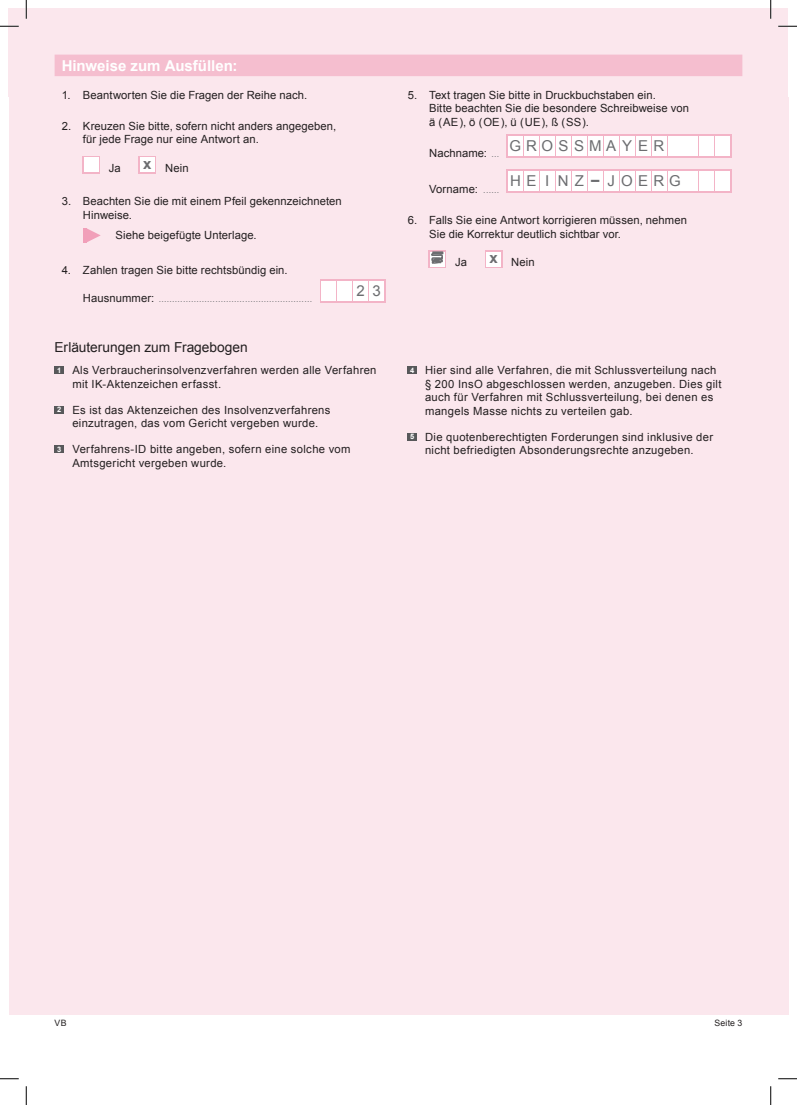
<style>
.page{position:relative;width:797px;height:1105px;background:#fff}
.page>*{position:absolute;margin:0;border:0;box-sizing:border-box;transform-origin:0 0}
.t1{font:15px "Arial";color:#6c6d70}
.t2{font:700 15px "Arial";color:#fff}
.t3{font:13.75px "Arial";color:#231f20}
.t4{font:11.25px/13.5px "Arial";letter-spacing:.025em;color:#231f20}
.t5{font:11.25px/13.5px "Arial";letter-spacing:.005em;color:#231f20}
.t6{font:8.75px "Arial";color:#6c6d70}
.t7{font:8.75px "Arial";letter-spacing:.015em;color:#231f20}
.t8{font:700 7.5px "Arial";color:#fff}
.s1{font-size:11.25px;color:#231f20}
.s2{font-weight:700}
</style>
<div class="page">
<div style="left:9px;top:97px;width:779px;height:918px;background:#fbe7ed"></div>
<div style="left:9px;top:9px;width:779px;height:88px;background:#fbe7ed"></div>
<div style="left:55px;top:55px;width:687px;height:21px;background:#f5becf"></div>
<svg style="left:82px;top:156px;width:18px;height:18px"></svg>
<div style="left:84px;top:158px;width:14px;height:14px;background:#fff"></div>
<svg style="left:139px;top:156px;width:17px;height:18px"></svg>
<div style="left:140px;top:158px;width:14px;height:14px;background:#fff"></div>
<svg style="left:87px;top:228px;width:14px;height:14px"></svg>
<hr style="left:83px;top:228px;width:4px;height:14px;background:#f19fb9">
<svg style="left:320px;top:279px;width:65px;height:23px"></svg>
<div style="left:322px;top:281px;width:14px;height:19px;background:#fff"></div>
<div style="left:338px;top:281px;width:14px;height:19px;background:#fff"></div>
<div style="left:354px;top:281px;width:14px;height:19px;background:#fff"></div>
<div style="left:369px;top:281px;width:15px;height:19px;background:#fff"></div>
<svg style="left:506px;top:134px;width:225px;height:23px"></svg>
<div style="left:508px;top:136px;width:14px;height:20px;background:#fff"></div>
<div style="left:524px;top:136px;width:14px;height:20px;background:#fff"></div>
<div style="left:540px;top:136px;width:14px;height:20px;background:#fff"></div>
<div style="left:556px;top:136px;width:14px;height:20px;background:#fff"></div>
<div style="left:572px;top:136px;width:14px;height:20px;background:#fff"></div>
<div style="left:588px;top:136px;width:14px;height:20px;background:#fff"></div>
<div style="left:604px;top:136px;width:14px;height:20px;background:#fff"></div>
<div style="left:620px;top:136px;width:14px;height:20px;background:#fff"></div>
<div style="left:636px;top:136px;width:14px;height:20px;background:#fff"></div>
<div style="left:652px;top:136px;width:14px;height:20px;background:#fff"></div>
<div style="left:668px;top:136px;width:14px;height:20px;background:#fff"></div>
<div style="left:684px;top:136px;width:14px;height:20px;background:#fff"></div>
<div style="left:699px;top:136px;width:15px;height:20px;background:#fff"></div>
<div style="left:715px;top:136px;width:15px;height:20px;background:#fff"></div>
<svg style="left:506px;top:170px;width:225px;height:23px"></svg>
<div style="left:508px;top:172px;width:14px;height:19px;background:#fff"></div>
<div style="left:524px;top:172px;width:14px;height:19px;background:#fff"></div>
<div style="left:540px;top:172px;width:14px;height:19px;background:#fff"></div>
<div style="left:556px;top:172px;width:14px;height:19px;background:#fff"></div>
<div style="left:572px;top:172px;width:14px;height:19px;background:#fff"></div>
<div style="left:588px;top:172px;width:14px;height:19px;background:#fff"></div>
<div style="left:604px;top:172px;width:14px;height:19px;background:#fff"></div>
<div style="left:620px;top:172px;width:14px;height:19px;background:#fff"></div>
<div style="left:636px;top:172px;width:14px;height:19px;background:#fff"></div>
<div style="left:652px;top:172px;width:14px;height:19px;background:#fff"></div>
<div style="left:668px;top:172px;width:14px;height:19px;background:#fff"></div>
<div style="left:684px;top:172px;width:14px;height:19px;background:#fff"></div>
<div style="left:699px;top:172px;width:15px;height:19px;background:#fff"></div>
<div style="left:715px;top:172px;width:15px;height:19px;background:#fff"></div>
<svg style="left:428px;top:250px;width:18px;height:18px"></svg>
<div style="left:430px;top:252px;width:14px;height:14px;background:#fff"></div>
<svg style="left:429px;top:251px;width:15px;height:13px"></svg>
<svg style="left:485px;top:250px;width:17px;height:18px"></svg>
<div style="left:486px;top:252px;width:14px;height:14px;background:#fff"></div>
<div style="left:55px;top:366px;width:9px;height:8px;background:#57585a"></div>
<div style="left:55px;top:406px;width:9px;height:7px;background:#57585a"></div>
<div style="left:55px;top:445px;width:9px;height:8px;background:#57585a"></div>
<div style="left:407px;top:366px;width:10px;height:8px;background:#57585a"></div>
<div style="left:407px;top:433px;width:10px;height:7px;background:#57585a"></div>
<svg style="left:0;top:25px;width:19px;height:2px"></svg>
<svg style="left:778px;top:25px;width:19px;height:2px"></svg>
<svg style="left:0;top:1078px;width:19px;height:1px"></svg>
<svg style="left:778px;top:1078px;width:19px;height:1px"></svg>
<svg style="left:25px;top:0;width:2px;height:19px"></svg>
<svg style="left:25px;top:1086px;width:2px;height:19px"></svg>
<svg style="left:770px;top:0;width:1px;height:19px"></svg>
<svg style="left:770px;top:1086px;width:1px;height:19px"></svg>
<h1 class="t2" style="left:62px;top:56px;width:177px">Hinweise zum Ausfüllen:</h1>
<p class="t5" style="left:62px;top:88px;width:247px">1. Beantworten Sie die Fragen der Reihe nach.</p>
<p class="t5" style="left:83px;top:119px;width:255px;text-indent:-21px">2. Kreuzen Sie bitte, sofern nicht anders angegeben, für jede Frage nur eine Antwort an.</p>
<p class="t4" style="left:109px;top:161px;width:13px">Ja</p>
<p class="t4" style="left:143px;top:161px;width:47px"><sup>x</sup> Nein</p>
<p class="t5" style="left:83px;top:194px;width:260px;text-indent:-21px">3. Beachten Sie die mit einem Pfeil gekennzeichneten<br>Hinweise.</p>
<p class="t4" style="left:116px;top:229px;width:143px">Siehe beigefügte Unterlage.</p>
<p class="t5" style="left:62px;top:263px;width:227px">4. Zahlen tragen Sie bitte rechtsbündig ein.</p>
<p class="t6" style="left:83px;top:293px;width:231px"><span class="s1">Hausnummer:</span> .........................................................</p>
<h1 class="t1" style="left:356px;top:281px;width:26px">2 3</h1>
<p class="t3" style="left:55px;top:338px;width:195px">Erläuterungen zum Fragebogen</p>
<p class="t4" style="left:72px;top:364px;width:306px">Als Verbraucherinsolvenzverfahren werden alle Verfahren mit IK-Aktenzeichen erfasst.</p>
<p class="t4" style="left:72px;top:403px;width:259px">Es ist das Aktenzeichen des Insolvenzverfahrens einzutragen, das vom Gericht vergeben wurde.</p>
<p class="t4" style="left:72px;top:442px;width:279px">Verfahrens-ID bitte angeben, sofern eine solche vom<br>Amtsgericht vergeben wurde.</p>
<p class="t8" style="left:57px;top:365px;width:6px">1</p>
<p class="t8" style="left:57px;top:405px;width:6px">2</p>
<p class="t8" style="left:57px;top:444px;width:6px">3</p>
<p class="t5" style="left:429px;top:88px;width:261px;text-indent:-21px">5. Text tragen Sie bitte in Druckbuchstaben ein.<br>Bitte beachten Sie die besondere Schreibweise von ä ( AE ), ö ( OE ), ü ( UE ), ß ( SS ).</p>
<h1 class="t1" style="left:429px;top:136px;width:237px"><sub>Nachname:</sub> <sub>...</sub> G R O S S M A Y E R</h1>
<h1 class="t1" style="left:429px;top:171px;width:253px"><sub>Vorname:</sub> <sub>......</sub> H E I N Z <span class="s2">–</span> J O E R G</h1>
<p class="t5" style="left:429px;top:213px;width:259px;text-indent:-21px">6. Falls Sie eine Antwort korrigieren müssen, nehmen<br>Sie die Korrektur deutlich sichtbar vor.</p>
<p class="t4" style="left:455px;top:256px;width:13px">Ja</p>
<p class="t4" style="left:489px;top:256px;width:47px"><sup>x</sup> Nein</p>
<p class="t8" style="left:410px;top:365px;width:6px">4</p>
<p class="t8" style="left:410px;top:432px;width:6px">5</p>
<p class="t4" style="left:425px;top:364px;width:298px">Hier sind alle Verfahren, die mit Schlussverteilung nach § 200 InsO abgeschlossen werden, anzugeben. Dies gilt auch für Verfahren mit Schlussverteilung, bei denen es mangels Masse nichts zu verteilen gab.</p>
<p class="t4" style="left:425px;top:430px;width:289px">Die quotenberechtigten Forderungen sind inklusive der nicht befriedigten Absonderungsrechte anzugeben.</p>
<p class="t7" style="left:55px;top:1017px;width:13px">VB</p>
<p class="t7" style="left:714px;top:1017px;width:29px">Seite 3</p>
</div>
